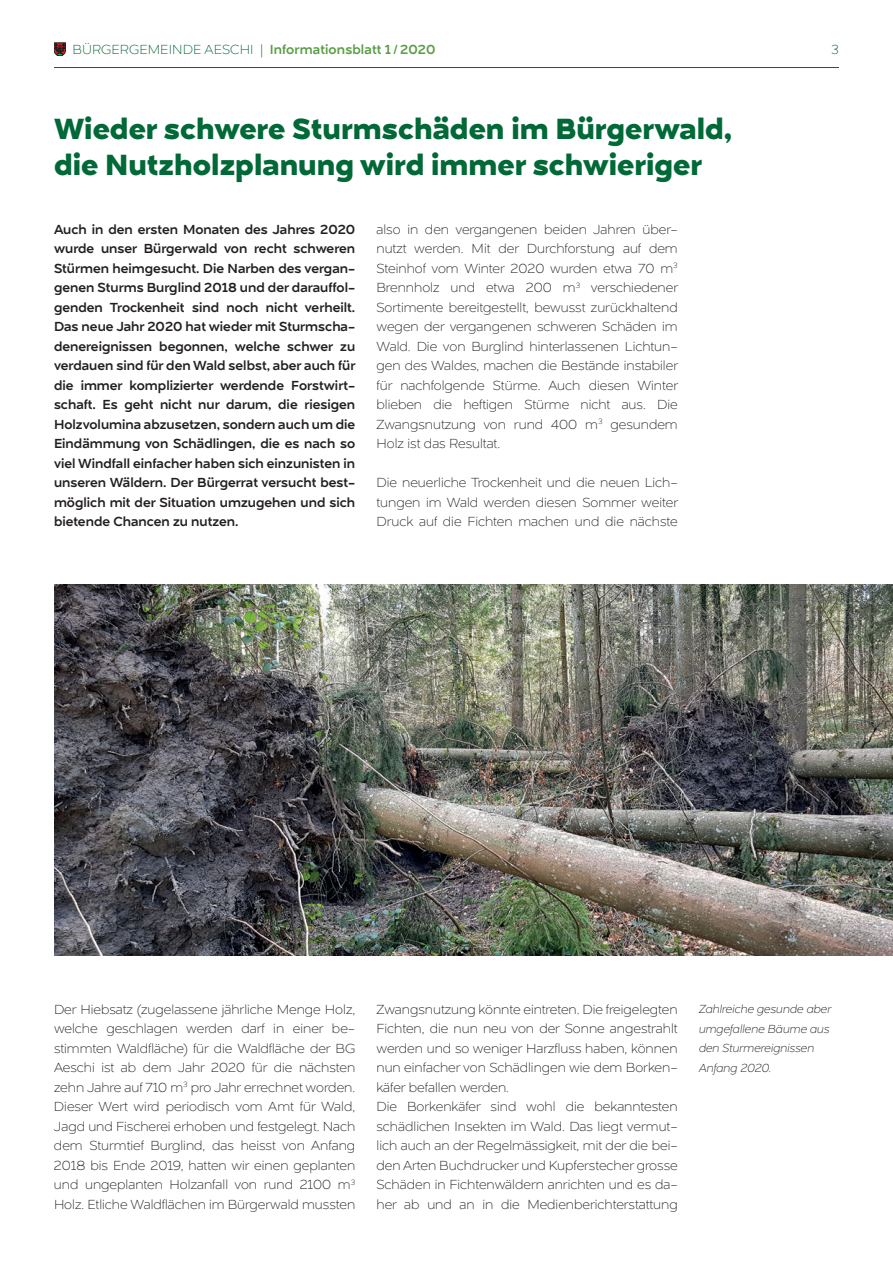
<style>
.page{position:relative;width:893px;height:1263px;background:#fff}
.page>*{position:absolute;margin:0;border:0;box-sizing:border-box;transform-origin:0 0}
.t1{font:700 30px/36px "Naste";color:#006937}
.t2{font:200 13.5px/19.5px "Naste";color:#231f20;text-align:justify}
.t3{font:500 13.5px/19.5px "Naste";color:#231f20;text-align:justify}
.t4{font:500 13.5px "Naste";letter-spacing:.01em;color:#5a9d44}
.t5{font:200 13.5px "Naste";color:#006937}
.t6{font:italic 200 12px/19.5px "Naste";color:#231f20}
.s1{font-weight:200;color:#006937}
</style>
<div class="page">
<svg style="left:54px;top:43px;width:12px;height:13px"></svg>
<hr style="left:54px;top:67px;width:785px;height:1px;background:#006937">
<img style="left:54px;top:585px;width:839px;height:370px">
<p class="t4" style="left:72px;top:40px;width:364px"><span class="s1">BÜRGERGEMEINDE AESCHI |</span> Informationsblatt 1 /2020</p>
<p class="t5" style="left:831px;top:41px;width:9px">3</p>
<h1 class="t1" style="left:54px;top:110px;width:680px">Wieder schwere Sturmschäden im Bürgerwald, die Nutzholzplanung wird immer schwieriger</h1>
<p class="t3" style="left:54px;top:219px;width:303px">Auch in den ersten Monaten des Jahres 2020 wurde unser Bürgerwald von recht schweren Stürmen heimgesucht. Die Narben des vergan&shy;genen Sturms Burglind 2018 und der darauffol&shy;genden Trockenheit sind noch nicht verheilt.<br>Das neue Jahr 2020 hat wieder mit Sturmscha&shy;denereignissen begonnen, welche schwer zu verdauen sind für den Wald selbst, aber auch für die immer komplizierter werdende Forstwirt&shy;schaft. Es geht nicht nur darum, die riesigen Holzvolumina abzusetzen, sondern auch um die Eindämmung von Schädlingen, die es nach so viel Windfall einfacher haben sich einzunisten in unseren Wäldern. Der Bürgerrat versucht best&shy;möglich mit der Situation umzugehen und sich bietende Chancen zu nutzen.</p>
<p class="t2" style="left:376px;top:219px;width:303px">also in den vergangenen beiden Jahren über&shy;nutzt werden. Mit der Durchforstung auf dem Steinhof vom Winter 2020 wurden etwa 70 m<sup>3<br></sup>Brennholz und etwa 200 m<sup>3</sup> verschiedener Sortimente bereitgestellt, bewusst zurückhaltend wegen der vergangenen schweren Schäden im Wald. Die von Burglind hinterlassenen Lichtun&shy;gen des Waldes, machen die Bestände instabiler für nachfolgende Stürme. Auch diesen Winter blieben die heftigen Stürme nicht aus. Die Zwangsnutzung von rund 400 m<sup>3</sup> gesundem Holz ist das Resultat.</p>
<p class="t2" style="left:376px;top:473px;width:303px">Die neuerliche Trockenheit und die neuen Lich&shy;tungen im Wald werden diesen Sommer weiter Druck auf die Fichten machen und die nächste</p>
<p class="t2" style="left:376px;top:999px;width:303px;text-align:left">Zwangsnutzung könnte eintreten. Die freigelegten Fichten, die nun neu von der Sonne angestrahlt werden und so weniger Harzfluss haben, können nun einfacher von Schädlingen wie dem Borken&shy;käfer befallen werden.<br>Die Borkenkäfer sind wohl die bekanntesten schädlichen Insekten im Wald. Das liegt vermut&shy;lich auch an der Regelmässigkeit, mit der die bei&shy;den Arten Buchdrucker und Kupferstecher grosse Schäden in Fichtenwäldern anrichten und es da&shy;her ab und an in die Medienberichterstattung</p>
<p class="t2" style="left:54px;top:999px;width:303px">Der Hiebsatz (zugelassene jährliche Menge Holz, welche geschlagen werden darf in einer be&shy;stimmten Waldfläche) für die Waldfläche der BG Aeschi ist ab dem Jahr 2020 für die nächsten zehn Jahre auf 710 m<sup>3</sup> pro Jahr errechnet worden.<br>Dieser Wert wird periodisch vom Amt für Wald, Jagd und Fischerei erhoben und festgelegt. Nach dem Sturmtief Burglind, das heisst von Anfang 2018 bis Ende 2019, hatten wir einen geplanten und ungeplanten Holzanfall von rund 2100 m<sup>3<br></sup>Holz. Etliche Waldflächen im Bürgerwald mussten</p>
<p class="t6" style="left:699px;top:999px;width:134px">Zahlreiche gesunde aber umgefallene Bäume aus den Sturmereignissen<br>Anfang 2020.</p>
</div>
